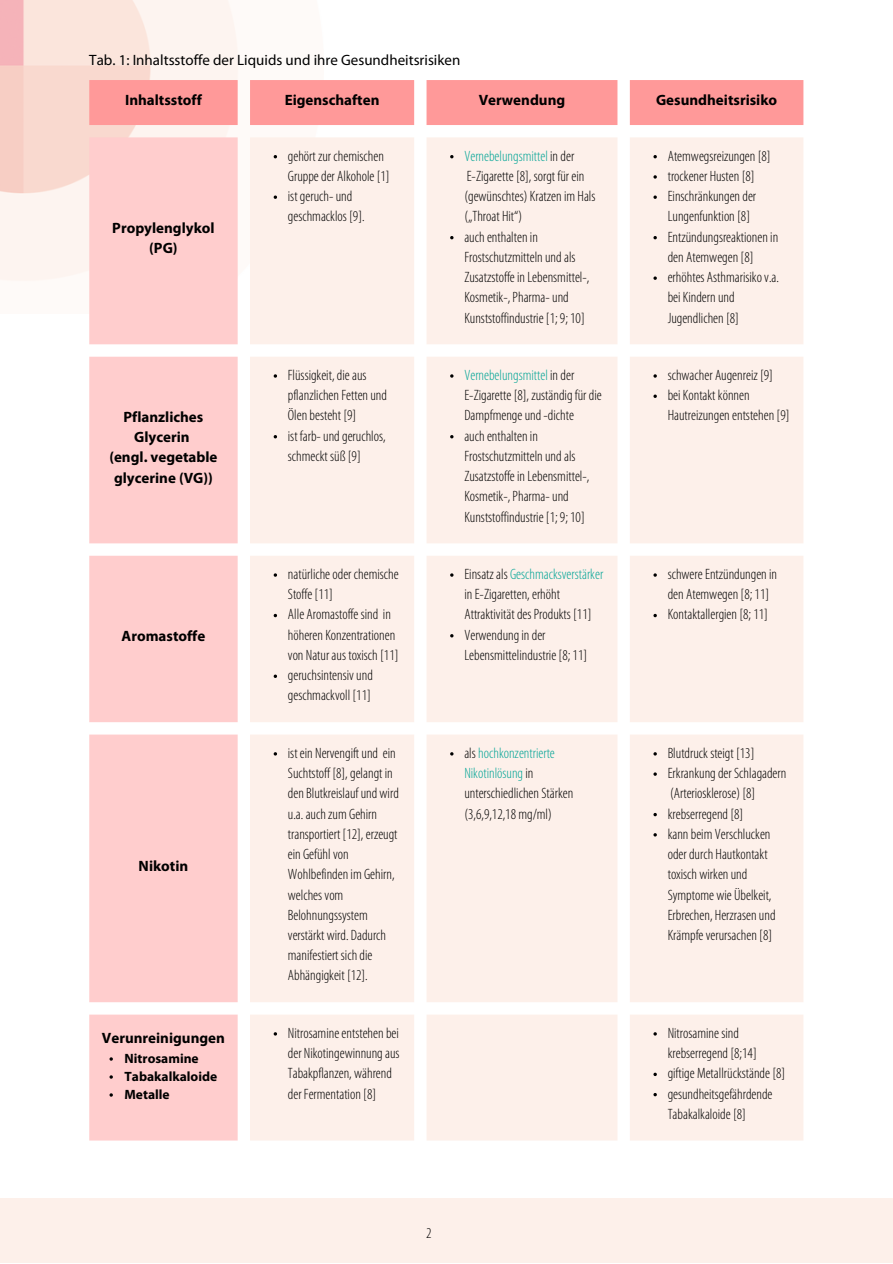
<style>
.page{position:relative;width:893px;height:1264px;background:#fff}
.page>*{position:absolute;margin:0;border:0;box-sizing:border-box;transform-origin:0 0}
.t1{font:300 condensed 15px/20.2px "Myriad Pro";color:#000}
.t2{font:700 15px/20.2px "Myriad Pro";color:#000;text-align:center}
.t3{font:15px "Myriad Pro";color:#000}
.t4{font:700 13.5px "Myriad Pro";color:#000}
.s1{color:#00a495}
</style>
<div class="page">
<img style="left:0;top:0;width:238px;height:281px">
<div style="left:0;top:1198px;width:892px;height:64px;background:#fdf0ea"></div>
<div style="left:89px;top:80px;width:714px;height:45px;background:#f99"></div>
<div style="left:89px;top:137px;width:149px;height:1003px;background:#ffcdcd"></div>
<svg style="left:250px;top:137px;width:553px;height:1003px;fill:#fdf0ea"></svg>
<svg style="left:273px;top:155px;width:4px;height:3px"></svg>
<svg style="left:273px;top:195px;width:4px;height:4px"></svg>
<svg style="left:653px;top:175px;width:3px;height:4px"></svg>
<svg style="left:653px;top:195px;width:3px;height:4px"></svg>
<svg style="left:653px;top:276px;width:3px;height:4px"></svg>
<svg style="left:273px;top:374px;width:4px;height:4px"></svg>
<svg style="left:273px;top:435px;width:4px;height:3px"></svg>
<svg style="left:450px;top:374px;width:3px;height:4px"></svg>
<svg style="left:653px;top:374px;width:3px;height:4px"></svg>
<svg style="left:653px;top:394px;width:3px;height:4px"></svg>
<svg style="left:273px;top:573px;width:4px;height:3px"></svg>
<svg style="left:273px;top:614px;width:4px;height:3px"></svg>
<svg style="left:273px;top:674px;width:4px;height:4px"></svg>
<svg style="left:273px;top:752px;width:4px;height:3px"></svg>
<svg style="left:109px;top:1057px;width:4px;height:3px"></svg>
<svg style="left:109px;top:1075px;width:4px;height:3px"></svg>
<svg style="left:109px;top:1093px;width:4px;height:3px"></svg>
<svg style="left:273px;top:1032px;width:4px;height:3px"></svg>
<svg style="left:653px;top:1072px;width:3px;height:4px"></svg>
<svg style="left:653px;top:1092px;width:3px;height:4px"></svg>
<p class="t3" style="left:89px;top:53px;width:372px">Tab. 1: Inhaltsstoffe der Liquids und ihre Gesundheitsrisiken</p>
<p class="t2" style="left:125px;top:91px;width:78px">Inhaltsstoff</p>
<p class="t2" style="left:284px;top:91px;width:96px">Eigenschaften</p>
<p class="t2" style="left:478px;top:91px;width:88px">Verwendung</p>
<p class="t2" style="left:656px;top:91px;width:123px">Gesundheitsrisiko</p>
<p class="t2" style="left:112px;top:219px;width:104px">Propylenglykol (PG)</p>
<p class="t2" style="left:123px;top:408px;width:81px">Pflanzliches<br>Glycerin</p>
<p class="t2" style="left:109px;top:448px;width:110px">(engl. vegetable glycerine (VG))</p>
<p class="t2" style="left:121px;top:627px;width:85px">Aromastoffe</p>
<p class="t2" style="left:139px;top:856px;width:51px">Nikotin</p>
<p class="t1" style="left:288px;top:147px;width:103px">gehört zur chemischen<br>Gruppeder Alkohole[1]</p>
<p class="t1" style="left:288px;top:187px;width:78px">istgeruch-und geschmacklos [9].</p>
<p class="t1" style="left:288px;top:366px;width:101px">Flüssigkeit,dieaus pflanzlichenFettenund<br>Ölenbesteht [9]</p>
<p class="t1" style="left:288px;top:427px;width:99px">ist farb-undgeruchlos, schmeckt süß[9]</p>
<p class="t1" style="left:288px;top:565px;width:112px">natürlicheoder chemische<br>Stoffe[11]</p>
<p class="t1" style="left:288px;top:605px;width:112px">Alle Aromastoffesind in höherenKonzentrationen von Naturaus toxisch[11]</p>
<p class="t1" style="left:288px;top:666px;width:86px">geruchsintensivund geschmackvoll [11]</p>
<p class="t1" style="left:464px;top:147px;width:133px"><span class="s1">Vernebelungsmittel</span> inder<br>E-Zigarette[8], sorgt fürein (gewünschtes)Kratzenim Hals („Throat Hit“)</p>
<p class="t1" style="left:464px;top:228px;width:126px">auchenthaltenin<br>Frostschutzmittelnundals<br>ZusatzstoffeinLebensmittel-,<br>Kosmetik-,Pharma-und<br>Kunststoffindustrie[1;9;10]</p>
<p class="t1" style="left:464px;top:366px;width:139px"><span class="s1">Vernebelungsmittel</span> inder<br>E-Zigarette[8], zuständigfürdie<br>Dampfmengeund-dichte</p>
<p class="t1" style="left:464px;top:427px;width:126px">auchenthaltenin<br>Frostschutzmittelnundals<br>ZusatzstoffeinLebensmittel-,<br>Kosmetik-,Pharma-und<br>Kunststoffindustrie[1;9;10]</p>
<p class="t1" style="left:464px;top:565px;width:140px">Einsatzals <span class="s1">Geschmacksverstärker </span>inE-Zigaretten,erhöht<br>AttraktivitätdesProdukts [11]</p>
<p class="t1" style="left:464px;top:626px;width:124px">Verwendunginder<br>Lebensmittelindustrie[8;11]</p>
<p class="t1" style="left:667px;top:147px;width:104px">Atemwegsreizungen[8]</p>
<p class="t1" style="left:667px;top:167px;width:88px">trockener Husten[8]</p>
<p class="t1" style="left:667px;top:187px;width:90px">Einschränkungender<br>Lungenfunktion[8]</p>
<p class="t1" style="left:667px;top:228px;width:112px">Entzündungsreaktionenin den Atemwegen[8]</p>
<p class="t1" style="left:667px;top:268px;width:113px">erhöhtes Asthmarisikov.a. bei Kindernund<br>Jugendlichen[8]</p>
<p class="t1" style="left:667px;top:366px;width:107px">schwacher Augenreiz [9]</p>
<p class="t1" style="left:667px;top:386px;width:123px">bei Kontaktkönnen<br>Hautreizungenentstehen[9]</p>
<p class="t1" style="left:667px;top:565px;width:111px">schwereEntzündungenin den Atemwegen[8;11]</p>
<p class="t1" style="left:667px;top:605px;width:102px">Kontaktallergien[8;11]</p>
<p class="t1" style="left:288px;top:744px;width:112px">istein Nervengiftund ein<br>Suchtstoff [8],gelangt in denBlutkreislaufund wird u.a.auchzum Gehirn transportiert [12],erzeugt ein Gefühl von<br>Wohlbefindenim Gehirn, welchesvom<br>Belohnungssystem verstärkt wird. Dadurch manifestiert sichdie<br>Abhängigkeit [12].</p>
<p class="t1" style="left:464px;top:744px;width:110px">als<span class="s1">hochkonzentrierte<br>Nikotinlösung</span>in unterschiedlichenStärken (3,6,9,12,18 mg/ml)</p>
<p class="t1" style="left:667px;top:744px;width:88px">Blutdrucksteigt [13]</p>
<p class="t1" style="left:667px;top:764px;width:120px">ErkrankungderSchlagadern (Arteriosklerose) [8]</p>
<p class="t1" style="left:667px;top:804px;width:77px">krebserregend[8]</p>
<p class="t1" style="left:667px;top:824px;width:109px">kannbeim Verschlucken oderdurch Hautkontakt toxisch wirkenund<br>Symptome wie Übelkeit,<br>Erbrechen, Herzrasenund<br>Krämpfeverursachen[8]</p>
<p class="t2" style="left:102px;top:1028px;width:124px">Verunreinigungen</p>
<p class="t1" style="left:288px;top:1023px;width:113px">Nitrosamineentstehenbei der Nikotingewinnungaus<br>Tabakpflanzen, während derFermentation[8]</p>
<p class="t1" style="left:667px;top:1023px;width:90px">Nitrosaminesind krebserregend[8;14]</p>
<p class="t4" style="left:125px;top:1052px;width:76px">Nitrosamine</p>
<p class="t4" style="left:125px;top:1070px;width:94px">Tabakalkaloide</p>
<p class="t4" style="left:125px;top:1088px;width:47px">Metalle</p>
<p class="t1" style="left:667px;top:1064px;width:119px">giftige Metallrückstände[8]</p>
<p class="t1" style="left:667px;top:1084px;width:106px">gesundheitsgefährdende<br>Tabakalkaloide[8]</p>
<p class="t1" style="left:426px;top:1224px;width:7px">2</p>
</div>
